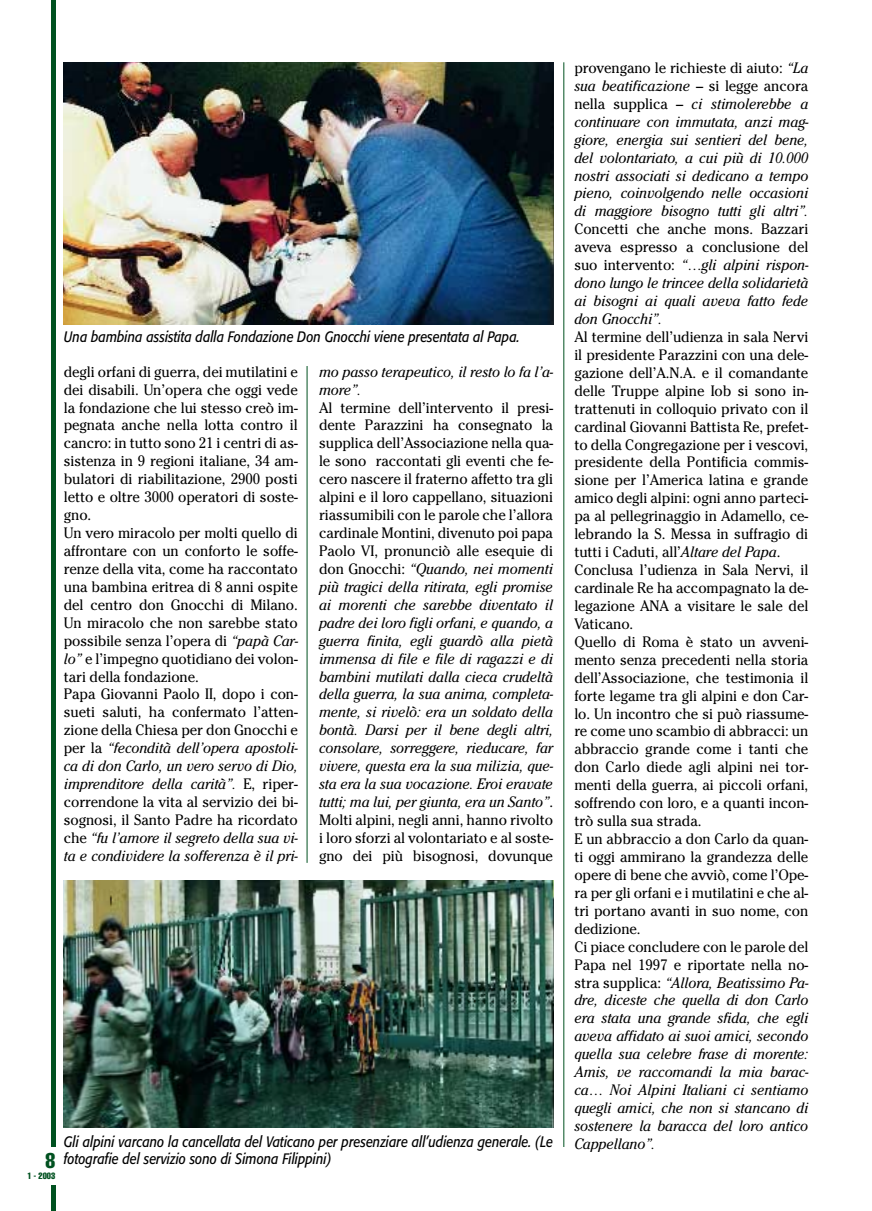
<style>
.page{position:relative;width:872px;height:1211px;background:#fff}
.page>*{position:absolute;margin:0;border:0;box-sizing:border-box;transform-origin:0 0}
.t1{font:extra-condensed 21px "Helvetica";color:#005120}
.t2{font:15px/17.9px "Cheltenham";letter-spacing:-.005em;color:#000;scale:.95 1}
.t3{font:italic 15px/17.9px "Cheltenham";letter-spacing:-.005em;color:#000;text-align:justify;scale:.95 1}
.t4{font:italic 15px/17.2px "Formata";color:#000;scale:.85 1}
.t5{font:extra-condensed 9px "Helvetica";color:#005120}
.s1{font-style:italic}
.s2{font-style:normal}
</style>
<div class="page">
<hr style="left:51px;top:1185px;width:4px;height:25px;background:#005120">
<hr style="left:51px;top:0;width:4px;height:1147px;background:#005120">
<img style="left:64px;top:880px;width:489px;height:247px">
<img style="left:64px;top:62px;width:489px;height:262px">
<hr style="left:563px;top:62px;width:1px;height:1085px;background:#005120">
<hr style="left:307px;top:366px;width:1px;height:496px;background:#005120">
<p class="t4" style="left:64px;top:329px;width:538px">Una bambina assistita dalla Fondazione Don Gnocchi viene presentata al Papa.</p>
<p class="t2" style="left:64px;top:364px;width:248px">degli orfani di guerra, dei mutilatini e dei disabili. Un’opera che oggi vede la fondazione che lui stesso creò im&shy;pegnata anche nella lotta contro il cancro: in tutto sono 21 i centri di as&shy;sistenza in 9 regioni italiane, 34 am&shy;bulatori di riabilitazione, 2900 posti letto e oltre 3000 operatori di soste&shy;gno.<br>Un vero miracolo per molti quello di affrontare con un conforto le soffe&shy;renze della vita, come ha raccontato una bambina eritrea di 8 anni ospite del centro don Gnocchi di Milano.<br>Un miracolo che non sarebbe stato possibile senza l’opera di <span class="s1">“papà Car&shy;lo”</span> e l’impegno quotidiano dei volon&shy;tari della fondazione.<br>Papa Giovanni Paolo II, dopo i con&shy;sueti saluti, ha confermato l’atten&shy;zione della Chiesa per don Gnocchi e per la <span class="s1">“fecondità dell’opera apostoli&shy;ca di don Carlo, un vero servo di Dio, imprenditore della carità”.</span> E, riper&shy;correndone la vita al servizio dei bi&shy;sognosi, il Santo Padre ha ricordato che <span class="s1">“fu l’amore il segreto della sua vi&shy;ta e condividere la sofferenza è il pri-</span></p>
<p class="t3" style="left:319px;top:364px;width:248px">mo passo terapeutico, il resto lo fa l’a&shy;more”.</p>
<p class="t3" style="left:319px;top:400px;width:248px"><span class="s2">Al termine dell’intervento il presi&shy;dente Parazzini ha consegnato la supplica dell’Associazione nella qua&shy;le sono raccontati gli eventi che fe&shy;cero nascere il fraterno affetto tra gli alpini e il loro cappellano, situazioni riassumibili con le parole che l’allora cardinale Montini, divenuto poi papa Paolo VI, pronunciò alle esequie di don Gnocchi:</span> “Quando, nei momenti più tragici della ritirata, egli promise ai morenti che sarebbe diventato il padre dei loro figli orfani, e quando, a guerra finita, egli guardò alla pietà immensa di file e file di ragazzi e di bambini mutilati dalla cieca crudeltà della guerra, la sua anima, completa&shy;mente, si rivelò: era un soldato della bontà. Darsi per il bene degli altri, consolare, sorreggere, rieducare, far vivere, questa era la sua milizia, que&shy;sta era la sua vocazione. Eroi eravate tutti; ma lui, per giunta, era un Santo”<span class="s2">.<br>Molti alpini, negli anni, hanno rivolto i loro sforzi al volontariato e al soste&shy;gno dei più bisognosi, dovunque</span></p>
<h1 class="t1" style="left:46px;top:1153px;width:11px">8</h1>
<p class="t5" style="left:27px;top:1173px;width:29px">1 - 2003</p>
<p class="t4" style="left:64px;top:1134px;width:577px">Gli alpini varcano la cancellata del Vaticano per presenziare all’udienza generale. (Le fotografie del servizio sono di Simona Filippini)</p>
<p class="t3" style="left:574px;top:60px;width:248px"><span class="s2">provengano le richieste di aiuto:</span> “La sua beatificazione <span class="s2">– si legge ancora nella supplica –</span> ci stimolerebbe a continuare con immutata, anzi mag&shy;giore, energia sui sentieri del bene, del volontariato, a cui più di 10.000 nostri associati si dedicano a tempo pieno, coinvolgendo nelle occasioni di maggiore bisogno tutti gli altri”.</p>
<p class="t3" style="left:574px;top:221px;width:248px"><span class="s2">Concetti che anche mons. Bazzari aveva espresso a conclusione del suo intervento:</span> “…gli alpini rispon&shy;dono lungo le trincee della solidarietà ai bisogni ai quali aveva fatto fede don Gnocchi”.</p>
<p class="t2" style="left:574px;top:329px;width:248px">Al termine dell’udienza in sala Nervi il presidente Parazzini con una dele&shy;gazione dell’A.N.A. e il comandante delle Truppe alpine Iob si sono in&shy;trattenuti in colloquio privato con il cardinal Giovanni Battista Re, prefet&shy;to della Congregazione per i vescovi, presidente della Pontificia commis&shy;sione per l’America latina e grande amico degli alpini: ogni anno parteci&shy;pa al pellegrinaggio in Adamello, ce&shy;lebrando la S. Messa in suffragio di tutti i Caduti, all’<span class="s1">Altare del Papa</span>.<br>Conclusa l’udienza in Sala Nervi, il cardinale Re ha accompagnato la de&shy;legazione ANA a visitare le sale del Vaticano.<br>Quello di Roma è stato un avveni&shy;mento senza precedenti nella storia dell’Associazione, che testimonia il forte legame tra gli alpini e don Car&shy;lo. Un incontro che si può riassume&shy;re come uno scambio di abbracci: un abbraccio grande come i tanti che don Carlo diede agli alpini nei tor&shy;menti della guerra, ai piccoli orfani, soffrendo con loro, e a quanti incon&shy;trò sulla sua strada.<br>E un abbraccio a don Carlo da quan&shy;ti oggi ammirano la grandezza delle opere di bene che avviò, come l’Ope&shy;ra per gli orfani e i mutilatini e che al&shy;tri portano avanti in suo nome, con dedizione.<br>Ci piace concludere con le parole del Papa nel 1997 e riportate nella no&shy;stra supplica: <span class="s1">“Allora, Beatissimo Pa&shy;dre, diceste che quella di don Carlo era stata una grande sfida, che egli aveva affidato ai suoi amici, secondo quella sua celebre frase di morente:<br>Amis, ve raccomandi la mia barac&shy;ca… Noi Alpini Italiani ci sentiamo quegli amici, che non si stancano di sostenere la baracca del loro antico Cappellano”.</span></p>
</div>
